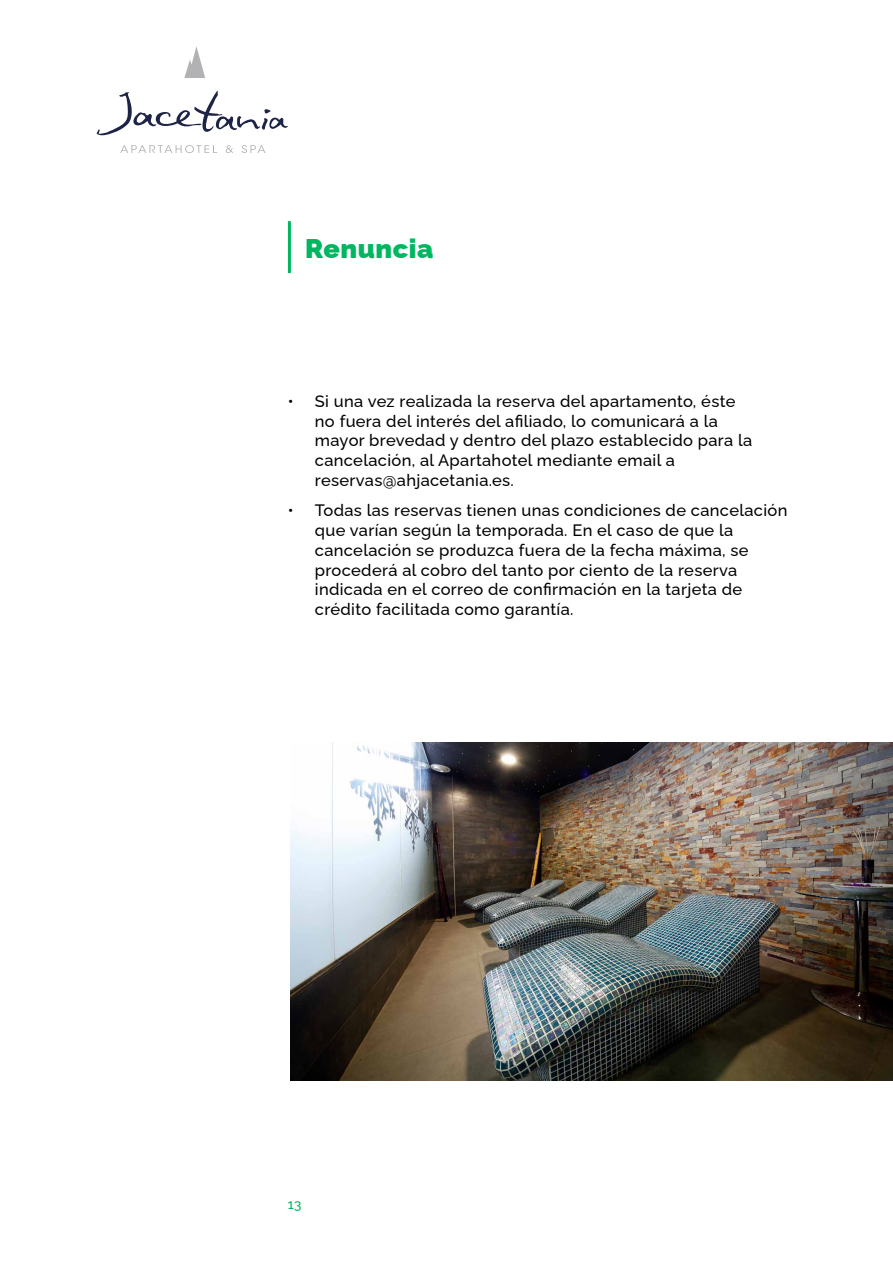
<style>
.page{position:relative;width:893px;height:1263px;background:#fff}
.page>*{position:absolute;margin:0;border:0;box-sizing:border-box;transform-origin:0 0}
.t1{font:900 27px "Raleway";letter-spacing:.02em;color:#00b760}
.t2{font:500 16.5px/19.8px "Raleway";letter-spacing:.02em;color:#000}
.t3{font:500 13.5px "Raleway";color:#00b760}
</style>
<div class="page">
<svg style="left:97px;top:90px;width:191px;height:45px"></svg>
<svg style="left:120px;top:145px;width:97px;height:8px"></svg>
<svg style="left:226px;top:145px;width:7px;height:8px"></svg>
<svg style="left:242px;top:145px;width:23px;height:8px"></svg>
<svg style="left:184px;top:46px;width:21px;height:32px"></svg>
<hr style="left:288px;top:221px;width:3px;height:52px;background:#00b760">
<img style="left:291px;top:742px;width:602px;height:338px">
<h1 class="t1" style="left:305px;top:228px;width:130px">Renuncia</h1>
<p class="t2" style="left:315px;top:389px;width:439px;text-indent:-27px">• Si una vez realizada la reserva del apartamento, éste no fuera del interés del afiliado, lo comunicará a la mayor brevedad y dentro del plazo establecido para la cancelación, al Apartahotel mediante email a reservas@ahjacetania.es.</p>
<p class="t2" style="left:315px;top:499px;width:474px;text-indent:-27px">• Todas las reservas tienen unas condiciones de cancelación que varían según la temporada. En el caso de que la cancelación se produzca fuera de la fecha máxima, se procederá al cobro del tanto por ciento de la reserva indicada en el correo de confirmación en la tarjeta de crédito facilitada como garantía.</p>
<p class="t3" style="left:288px;top:1193px;width:15px">13</p>
</div>
